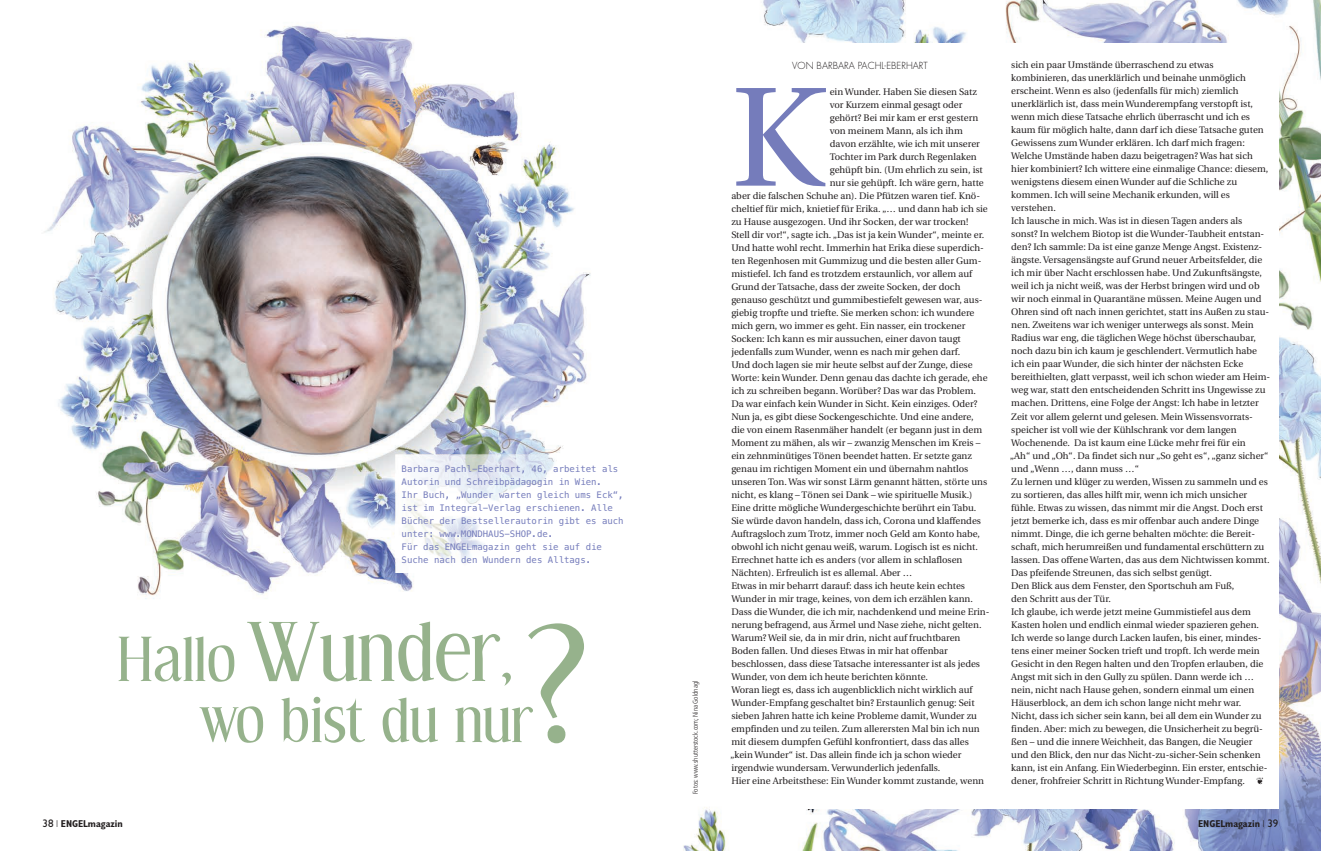
<style>
.page{position:relative;width:1321px;height:851px;background:#fff}
.page>*{position:absolute;margin:0;border:0;box-sizing:border-box;transform-origin:0 0}
.t1{font:160px "Effloresce";color:#96b28c}
.t2{font:141px "Utopia";color:#757cbb}
.t3{font:80px "Effloresce";color:#96b28c}
.t4{font:60px "Effloresce";color:#96b28c}
.t5{font:700 condensed 10px "Gill Sans";color:#231f20}
.t6{font:9.5px/13px "Utopia";color:#231f20}
.t7{font:300 9.5px "Futura LT";color:#231f20}
.t8{font:9px/13px "Menlo";color:#757cbb}
.t9{font:300 condensed 7px "Frutiger LT";color:#231f20}
.s1{font-size:60px}
.s2{font-weight:400;font-stretch:normal;font-size:11px}
.s3{font-weight:300;font-stretch:normal}
</style>
<div class="page">
<img style="left:44px;top:0;width:1277px;height:850px">
<div style="left:731px;top:43px;width:547px;height:765px;background:#fff"></div>
<img style="left:396px;top:454px;width:264px;height:118px">
<p class="t8" style="left:402px;top:462px;width:224px">Barbara Pachl-Eberhart, 46, arbeitet als Autorin und Schreibpädagogin in Wien.<br>Ihr Buch, „Wunder warten gleich ums Eck“, ist im Integral-Verlag erschienen. Alle Bücher der Bestseller autorin gibt es auch unter: www.MONDHAUS-SHOP.de.<br>Für das ENGELmagazin geht sie auf die Suche nach den Wundern des Alltags.</p>
<h3 class="t3" style="left:117px;top:609px;width:399px"><span class="s1">Hallo</span> Wunder,</h3>
<h3 class="t4" style="left:200px;top:688px;width:334px">wo bist du nur</h3>
<h1 class="t1" style="left:523px;top:599px;width:68px">?</h1>
<p class="t9" style="left:693px;top:794px;width:115px;rotate:-90deg">Fotos: www.shutterstock.com; Nina Goldnagl</p>
<p class="t7" style="left:792px;top:61px;width:137px">VON BARBARA PACHL-EBERHART</p>
<h2 class="t2" style="left:731px;top:81px;width:94px">K</h2>
<p class="t6" style="left:830px;top:86px;width:149px">ein Wunder. Haben Sie diesen Satz</p>
<p class="t6" style="left:830px;top:99px;width:134px">vor Kurzem einmal gesagt oder</p>
<p class="t6" style="left:830px;top:112px;width:150px">gehört? Bei mir kam er erst gestern</p>
<p class="t6" style="left:830px;top:125px;width:135px">von meinem Mann, als ich ihm</p>
<p class="t6" style="left:830px;top:138px;width:152px">davon erzählte, wie ich mit unserer</p>
<p class="t6" style="left:830px;top:151px;width:149px">Tochter im Park durch Regenlaken</p>
<p class="t6" style="left:830px;top:164px;width:155px">gehüpft bin. (Um ehrlich zu sein, ist</p>
<p class="t6" style="left:830px;top:177px;width:156px">nur sie gehüpft. Ich wäre gern, hatte</p>
<p class="t6" style="left:731px;top:190px;width:250px">aber die falschen Schuhe an). Die Pfützen waren tief. Knö-</p>
<p class="t6" style="left:731px;top:203px;width:258px">cheltief für mich, knietief für Erika. „… und dann hab ich sie</p>
<p class="t6" style="left:731px;top:216px;width:239px">zu Hause ausgezogen. Und ihr Socken, der war trocken!</p>
<p class="t6" style="left:731px;top:229px;width:255px">Stell dir vor!“, sagte ich. „Das ist ja kein Wunder“, meinte er.</p>
<p class="t6" style="left:731px;top:242px;width:254px">Und hatte wohl recht. Immerhin hat Erika diese superdich-</p>
<p class="t6" style="left:731px;top:255px;width:252px">ten Regenhosen mit Gummizug und die besten aller Gum-</p>
<p class="t6" style="left:731px;top:268px;width:242px">mistiefel. Ich fand es trotzdem erstaunlich, vor allem auf</p>
<p class="t6" style="left:731px;top:281px;width:231px">Grund der Tatsache, dass der zweite Socken, der doch</p>
<p class="t6" style="left:731px;top:294px;width:253px">genauso geschützt und gummibestiefelt gewesen war, aus-</p>
<p class="t6" style="left:731px;top:307px;width:245px">giebig tropfte und triefte. Sie merken schon: ich wundere</p>
<p class="t6" style="left:731px;top:320px;width:236px">mich gern, wo immer es geht. Ein nasser, ein trockener</p>
<p class="t6" style="left:731px;top:333px;width:231px">Socken: Ich kann es mir aussuchen, einer davon taugt</p>
<p class="t6" style="left:731px;top:346px;width:231px">jedenfalls zum Wunder, wenn es nach mir gehen darf.</p>
<p class="t6" style="left:731px;top:359px;width:243px">Und doch lagen sie mir heute selbst auf der Zunge, diese</p>
<p class="t6" style="left:731px;top:371px;width:258px">Worte: kein Wunder. Denn genau das dachte ich gerade, ehe</p>
<p class="t6" style="left:731px;top:384px;width:246px">ich zu schreiben begann. Worüber? Das war das Problem.</p>
<p class="t6" style="left:731px;top:397px;width:248px">Da war einfach kein Wunder in Sicht. Kein einziges. Oder?</p>
<p class="t6" style="left:731px;top:410px;width:244px">Nun ja, es gibt diese Sockengeschichte. Und eine andere,</p>
<p class="t6" style="left:731px;top:423px;width:252px">die von einem Rasenmäher handelt (er begann just in dem</p>
<p class="t6" style="left:731px;top:436px;width:251px">Moment zu mähen, als wir – zwanzig Menschen im Kreis –</p>
<p class="t6" style="left:731px;top:449px;width:242px">ein zehnminütiges Tönen beendet hatten. Er setzte ganz</p>
<p class="t6" style="left:731px;top:462px;width:239px">genau im richtigen Moment ein und übernahm nahtlos</p>
<p class="t6" style="left:731px;top:475px;width:257px">unseren Ton. Was wir sonst Lärm genannt hätten, störte uns</p>
<p class="t6" style="left:731px;top:488px;width:243px">nicht, es klang – Tönen sei Dank – wie spirituelle Musik.)</p>
<p class="t6" style="left:731px;top:501px;width:247px">Eine dritte mögliche Wundergeschichte berührt ein Tabu.</p>
<p class="t6" style="left:731px;top:514px;width:251px">Sie würde davon handeln, dass ich, Corona und klaffendes</p>
<p class="t6" style="left:731px;top:527px;width:250px">Auftragsloch zum Trotz, immer noch Geld am Konto habe,</p>
<p class="t6" style="left:731px;top:540px;width:248px">obwohl ich nicht genau weiß, warum. Logisch ist es nicht.</p>
<p class="t6" style="left:731px;top:553px;width:233px">Errechnet hatte ich es anders (vor allem in schlaflosen</p>
<p class="t6" style="left:731px;top:566px;width:182px">Nächten). Erfreulich ist es allemal. Aber …</p>
<p class="t6" style="left:731px;top:579px;width:235px">Etwas in mir beharrt darauf: dass ich heute kein echtes</p>
<p class="t6" style="left:731px;top:592px;width:243px">Wunder in mir trage, keines, von dem ich erzählen kann.</p>
<p class="t6" style="left:731px;top:605px;width:260px">Dass die Wunder, die ich mir, nachdenkend und meine Erin-</p>
<p class="t6" style="left:731px;top:618px;width:252px">nerung befragend, aus Ärmel und Nase ziehe, nicht gelten.</p>
<p class="t6" style="left:731px;top:631px;width:231px">Warum? Weil sie, da in mir drin, nicht auf fruchtbaren</p>
<p class="t6" style="left:731px;top:644px;width:218px">Boden fallen. Und dieses Etwas in mir hat offenbar</p>
<p class="t6" style="left:731px;top:657px;width:250px">beschlossen, dass diese Tatsache interessanter ist als jedes</p>
<p class="t6" style="left:731px;top:670px;width:198px">Wunder, von dem ich heute berichten könnte.</p>
<p class="t6" style="left:731px;top:683px;width:243px">Woran liegt es, dass ich augenblicklich nicht wirklich auf</p>
<p class="t6" style="left:731px;top:696px;width:245px">Wunder-Empfang geschaltet bin? Erstaunlich genug: Seit</p>
<p class="t6" style="left:731px;top:709px;width:247px">sieben Jahren hatte ich keine Probleme damit, Wunder zu</p>
<p class="t6" style="left:731px;top:722px;width:250px">empfinden und zu teilen. Zum allerersten Mal bin ich nun</p>
<p class="t6" style="left:731px;top:735px;width:239px">mit diesem dumpfen Gefühl konfrontiert, dass das alles</p>
<p class="t6" style="left:730px;top:748px;width:233px">„kein Wunder“ ist. Das allein finde ich ja schon wieder</p>
<p class="t6" style="left:731px;top:761px;width:211px">irgendwie wundersam. Verwunderlich jedenfalls.</p>
<p class="t6" style="left:731px;top:774px;width:254px">Hier eine Arbeitsthese: Ein Wunder kommt zustande, wenn</p>
<p class="t6" style="left:1010px;top:59px;width:262px">sich ein paar Umstände überraschend zu etwas kombinieren, das unerklärlich und beinahe unmöglich erscheint. Wenn es also (jedenfalls für mich) ziemlich unerklärlich ist, dass mein Wunderempfang verstopft ist, wenn mich diese Tatsache ehrlich überrascht und ich es kaum für möglich halte, dann darf ich diese Tatsache guten Gewissens zum Wunder erklären. Ich darf mich fragen:<br>Welche Umstände haben dazu beigetragen? Was hat sich hier kombiniert? Ich wittere eine einmalige Chance: diesem, wenigstens diesem einen Wunder auf die Schliche zu kommen. Ich will seine Mechanik erkunden, will es verstehen.<br>Ich lausche in mich. Was ist in diesen Tagen anders als<br>sonst? In welchem Biotop ist die Wunder-Taubheit entstan&shy;den? Ich sammle: Da ist eine ganze Menge Angst. Existenz&shy;ängste. Versagensängste auf Grund neuer Arbeitsfelder, die ich mir über Nacht erschlossen habe. Und Zukunftsängste, weil ich ja nicht weiß, was der Herbst bringen wird und ob wir noch einmal in Quarantäne müssen. Meine Augen und Ohren sind oft nach innen gerichtet, statt ins Außen zu stau&shy;nen. Zweitens war ich weniger unterwegs als sonst. Mein Radius war eng, die täglichen Wege höchst überschaubar, noch dazu bin ich kaum je geschlendert. Vermutlich habe ich ein paar Wunder, die sich hinter der nächsten Ecke bereithielten, glatt verpasst, weil ich schon wieder am Heim&shy;weg war, statt den entscheidenden Schritt ins Ungewisse zu machen. Drittens, eine Folge der Angst: Ich habe in letzter Zeit vor allem gelernt und gelesen. Mein Wissensvorrats&shy;speicher ist voll wie der Kühlschrank vor dem langen Wochenende. Da ist kaum eine Lücke mehr frei für ein<br>„Ah“ und „Oh“. Da findet sich nur „So geht es“, „ganz sicher“ und „Wenn …, dann muss …“<br>Zu lernen und klüger zu werden, Wissen zu sammeln und es zu sortieren, das alles hilft mir, wenn ich mich unsicher fühle. Etwas zu wissen, das nimmt mir die Angst. Doch erst jetzt bemerke ich, dass es mir offenbar auch andere Dinge nimmt. Dinge, die ich gerne behalten möchte: die Bereit&shy;schaft, mich herumreißen und fundamental erschüttern zu lassen. Das offene Warten, das aus dem Nichtwissen kommt.<br>Das pfeifende Streunen, das sich selbst genügt.<br>Den Blick aus dem Fenster, den Sportschuh am Fuß,<br>den Schritt aus der Tür.<br>Ich glaube, ich werde jetzt meine Gummistiefel aus dem Kasten holen und endlich einmal wieder spazieren gehen.<br>Ich werde so lange durch Lacken laufen, bis einer, mindes - tens einer meiner Socken trieft und tropft. Ich werde mein Gesicht in den Regen halten und den Tropfen erlauben, die Angst mit sich in den Gully zu spülen. Dann werde ich … nein, nicht nach Hause gehen, sondern einmal um einen Häuserblock, an dem ich schon lange nicht mehr war.<br>Nicht, dass ich sicher sein kann, bei all dem ein Wunder zu finden. Aber: mich zu bewegen, die Unsicherheit zu begrü&shy;ßen – und die innere Weichheit, das Bangen, die Neugier und den Blick, den nur das Nicht-zu-sicher-Sein schenken kann, ist ein Anfang. Ein Wiederbeginn. Ein erster, entschie&shy;dener, frohfreier Schritt in Richtung Wunder-Empfang. ❦</p>
<p class="t5" style="left:43px;top:819px;width:82px"><span class="s2">38</span> <span class="s3">I</span> ENGELmagazin</p>
<p class="t5" style="left:1198px;top:819px;width:82px">ENGELmagazin <span class="s3">I</span> <span class="s2">39</span></p>
</div>
